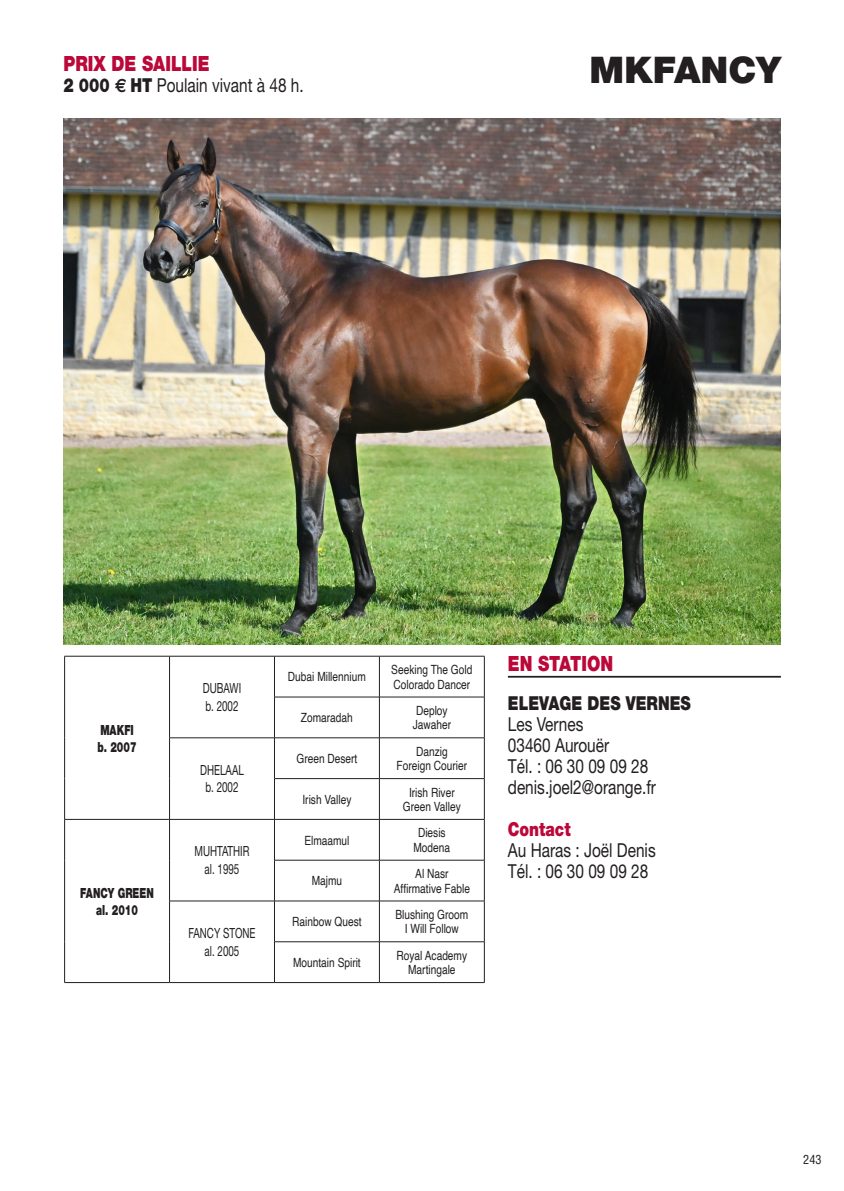
<style>
.page{position:relative;width:844px;height:1191px;background:#fff}
.page>*{position:absolute;margin:0;border:0;box-sizing:border-box;transform-origin:0 0}
.NOM_CHEVAL_DROITE{font:900 36.75px "Helvetica Neue";color:#231f20}
.S3F{font:900 21px "Helvetica Neue";color:#bc0739;scale:.8 1}
.S3I{font:900 21px "Helvetica Neue";color:#bc0739;scale:.8 1}
.Para22{font:19.25px "Helvetica Neue";color:#231f20;scale:.8 1}
.S3F-2{font:19.25px "Helvetica Neue";color:#231f20;scale:.8 1}
.Para22-2{font:900 19.25px "Helvetica Neue";color:#231f20;scale:.8 1}
.Para22-3{font:900 19.25px "Helvetica Neue";color:#bc0739;scale:.8 1}
.TAB_GENERAL{font:14px "Helvetica Neue";color:#231f20;scale:.7 1}
.Colonne_gauche_nom{font:900 14px "Helvetica Neue CE";color:#231f20;scale:.7 1}
.Pedigree_3th_Line{font:12.6px "Helvetica";color:#231f20;scale:.8 1}
.t1{font:condensed 12.25px "Helvetica LT Std";color:#231f20}
.s1{font-weight:900}
.s2{font-family:"Euro Sans";font-weight:700}
</style>
<div class="page">
<img style="left:63px;top:118px;width:717px;height:526px">
<hr style="left:507px;top:676px;width:273px;height:1px;background:#231f20">
<hr style="left:64px;top:656px;width:105px;height:1px;background:#231f20">
<hr style="left:64px;top:656px;width:1px;height:41px;background:#231f20">
<hr style="left:64px;top:697px;width:1px;height:41px;background:#231f20">
<hr style="left:64px;top:738px;width:1px;height:40px;background:#231f20">
<hr style="left:64px;top:778px;width:1px;height:41px;background:#231f20">
<hr style="left:169px;top:656px;width:105px;height:1px;background:#231f20">
<hr style="left:169px;top:656px;width:1px;height:41px;background:#231f20">
<hr style="left:169px;top:697px;width:1px;height:40px;background:#231f20">
<hr style="left:379px;top:656px;width:1px;height:41px;background:#231f20">
<hr style="left:274px;top:696px;width:105px;height:1px;background:#231f20">
<hr style="left:379px;top:696px;width:105px;height:1px;background:#231f20">
<hr style="left:379px;top:697px;width:1px;height:40px;background:#231f20">
<hr style="left:169px;top:737px;width:105px;height:1px;background:#231f20">
<hr style="left:169px;top:738px;width:1px;height:40px;background:#231f20">
<hr style="left:169px;top:778px;width:1px;height:41px;background:#231f20">
<hr style="left:379px;top:737px;width:105px;height:1px;background:#231f20">
<hr style="left:379px;top:778px;width:105px;height:1px;background:#231f20">
<hr style="left:379px;top:778px;width:1px;height:41px;background:#231f20">
<hr style="left:64px;top:819px;width:105px;height:1px;background:#231f20">
<hr style="left:64px;top:819px;width:1px;height:41px;background:#231f20">
<hr style="left:64px;top:860px;width:1px;height:41px;background:#231f20">
<hr style="left:64px;top:901px;width:1px;height:40px;background:#231f20">
<hr style="left:64px;top:941px;width:1px;height:41px;background:#231f20">
<hr style="left:64px;top:982px;width:105px;height:1px;background:#231f20">
<hr style="left:169px;top:819px;width:105px;height:1px;background:#231f20">
<hr style="left:169px;top:819px;width:1px;height:41px;background:#231f20">
<hr style="left:169px;top:860px;width:1px;height:40px;background:#231f20">
<hr style="left:274px;top:819px;width:105px;height:1px;background:#231f20">
<hr style="left:379px;top:819px;width:105px;height:1px;background:#231f20">
<hr style="left:379px;top:819px;width:1px;height:41px;background:#231f20">
<hr style="left:274px;top:860px;width:105px;height:1px;background:#231f20">
<hr style="left:379px;top:860px;width:105px;height:1px;background:#231f20">
<hr style="left:379px;top:860px;width:1px;height:40px;background:#231f20">
<hr style="left:169px;top:900px;width:105px;height:1px;background:#231f20">
<hr style="left:169px;top:901px;width:1px;height:40px;background:#231f20">
<hr style="left:169px;top:941px;width:1px;height:41px;background:#231f20">
<hr style="left:169px;top:982px;width:105px;height:1px;background:#231f20">
<hr style="left:274px;top:900px;width:105px;height:1px;background:#231f20">
<hr style="left:379px;top:900px;width:105px;height:1px;background:#231f20">
<hr style="left:379px;top:901px;width:1px;height:40px;background:#231f20">
<hr style="left:274px;top:941px;width:105px;height:1px;background:#231f20">
<hr style="left:379px;top:941px;width:105px;height:1px;background:#231f20">
<hr style="left:379px;top:942px;width:1px;height:40px;background:#231f20">
<hr style="left:274px;top:737px;width:105px;height:1px;background:#231f20">
<hr style="left:379px;top:738px;width:1px;height:40px;background:#231f20">
<hr style="left:274px;top:778px;width:105px;height:1px;background:#231f20">
<hr style="left:274px;top:656px;width:105px;height:1px;background:#231f20">
<hr style="left:274px;top:656px;width:1px;height:41px;background:#231f20">
<hr style="left:379px;top:656px;width:105px;height:1px;background:#231f20">
<hr style="left:484px;top:656px;width:1px;height:41px;background:#231f20">
<hr style="left:274px;top:697px;width:1px;height:40px;background:#231f20">
<hr style="left:484px;top:697px;width:1px;height:40px;background:#231f20">
<hr style="left:274px;top:738px;width:1px;height:40px;background:#231f20">
<hr style="left:484px;top:738px;width:1px;height:40px;background:#231f20">
<hr style="left:274px;top:778px;width:1px;height:41px;background:#231f20">
<hr style="left:484px;top:778px;width:1px;height:41px;background:#231f20">
<hr style="left:274px;top:819px;width:1px;height:41px;background:#231f20">
<hr style="left:484px;top:819px;width:1px;height:41px;background:#231f20">
<hr style="left:274px;top:860px;width:1px;height:40px;background:#231f20">
<hr style="left:484px;top:860px;width:1px;height:40px;background:#231f20">
<hr style="left:274px;top:901px;width:1px;height:40px;background:#231f20">
<hr style="left:484px;top:901px;width:1px;height:40px;background:#231f20">
<hr style="left:274px;top:942px;width:1px;height:40px;background:#231f20">
<hr style="left:484px;top:942px;width:1px;height:40px;background:#231f20">
<hr style="left:274px;top:982px;width:105px;height:1px;background:#231f20">
<hr style="left:379px;top:982px;width:105px;height:1px;background:#231f20">
<p class="S3F" style="left:63px;top:51px;width:184px">PRIX DE SAILLIE</p>
<p class="S3F-2" style="left:63px;top:73px;width:302px"><span class="s1">2 000</span> <span class="s2">€</span> <span class="s1">HT</span> Poulain vivant à 48 h.</p>
<p class="NOM_CHEVAL_DROITE" style="left:589px;top:48px;width:193px">MKFANCY</p>
<p class="Colonne_gauche_nom" style="left:100px;top:721px;width:49px">MAKFI</p>
<p class="Colonne_gauche_nom" style="left:97px;top:738px;width:57px">b. 2007</p>
<p class="Colonne_gauche_nom" style="left:80px;top:884px;width:107px">FANCY GREEN</p>
<p class="Colonne_gauche_nom" style="left:96px;top:901px;width:61px">al. 2010</p>
<p class="TAB_GENERAL" style="left:203px;top:680px;width:56px">DUBAWI</p>
<p class="TAB_GENERAL" style="left:205px;top:697px;width:49px">b. 2002</p>
<p class="TAB_GENERAL" style="left:200px;top:761px;width:64px">DHELAAL</p>
<p class="TAB_GENERAL" style="left:205px;top:779px;width:49px">b. 2002</p>
<p class="TAB_GENERAL" style="left:194px;top:843px;width:80px">MUHTATHIR</p>
<p class="TAB_GENERAL" style="left:204px;top:860px;width:51px">al. 1995</p>
<p class="TAB_GENERAL" style="left:188px;top:924px;width:97px">FANCY STONE</p>
<p class="TAB_GENERAL" style="left:204px;top:942px;width:51px">al. 2005</p>
<p class="Pedigree_3th_Line" style="left:288px;top:667px;width:99px">Dubai Millennium</p>
<p class="Pedigree_3th_Line" style="left:391px;top:660px;width:103px">Seeking The Gold</p>
<p class="Pedigree_3th_Line" style="left:393px;top:674px;width:97px">Colorado Dancer</p>
<p class="Pedigree_3th_Line" style="left:301px;top:708px;width:66px">Zomaradah</p>
<p class="Pedigree_3th_Line" style="left:416px;top:701px;width:41px">Deploy</p>
<p class="Pedigree_3th_Line" style="left:412px;top:715px;width:49px">Jawaher</p>
<p class="Pedigree_3th_Line" style="left:296px;top:749px;width:78px">Green Desert</p>
<p class="Pedigree_3th_Line" style="left:416px;top:741px;width:41px">Danzig</p>
<p class="Pedigree_3th_Line" style="left:396px;top:756px;width:90px">Foreign Courier</p>
<p class="Pedigree_3th_Line" style="left:302px;top:789px;width:63px">Irish Valley</p>
<p class="Pedigree_3th_Line" style="left:409px;top:782px;width:59px">Irish River</p>
<p class="Pedigree_3th_Line" style="left:403px;top:797px;width:74px">Green Valley</p>
<p class="Pedigree_3th_Line" style="left:304px;top:830px;width:58px">Elmaamul</p>
<p class="Pedigree_3th_Line" style="left:311px;top:871px;width:40px">Majmu</p>
<p class="Pedigree_3th_Line" style="left:292px;top:912px;width:88px">Rainbow Quest</p>
<p class="Pedigree_3th_Line" style="left:293px;top:952px;width:86px">Mountain Spirit</p>
<p class="Pedigree_3th_Line" style="left:418px;top:823px;width:36px">Diesis</p>
<p class="Pedigree_3th_Line" style="left:413px;top:837px;width:47px">Modena</p>
<p class="Pedigree_3th_Line" style="left:415px;top:864px;width:43px">Al Nasr</p>
<p class="Pedigree_3th_Line" style="left:393px;top:878px;width:97px">Affirmative Fable</p>
<p class="Pedigree_3th_Line" style="left:395px;top:904px;width:92px">Blushing Groom</p>
<p class="Pedigree_3th_Line" style="left:404px;top:919px;width:69px">I Will Follow</p>
<p class="Pedigree_3th_Line" style="left:396px;top:945px;width:90px">Royal Academy</p>
<p class="Pedigree_3th_Line" style="left:408px;top:960px;width:61px">Martingale</p>
<p class="S3I" style="left:507px;top:651px;width:133px">EN STATION</p>
<p class="Para22-2" style="left:507px;top:691px;width:230px">ELEVAGE DES VERNES</p>
<p class="Para22" style="left:507px;top:712px;width:96px">Les Vernes</p>
<p class="Para22" style="left:507px;top:733px;width:128px">03460 Aurouër</p>
<p class="Para22" style="left:507px;top:754px;width:177px">Tél. : 06 30 09 09 28</p>
<p class="Para22" style="left:507px;top:775px;width:187px">denis.joel2@orange.fr</p>
<p class="Para22-3" style="left:507px;top:817px;width:80px">Contact</p>
<p class="Para22" style="left:507px;top:838px;width:186px">Au Haras : Joël Denis</p>
<p class="Para22" style="left:507px;top:859px;width:177px">Tél. : 06 30 09 09 28</p>
<p class="t1" style="left:803px;top:1151px;width:20px">243</p>
</div>
